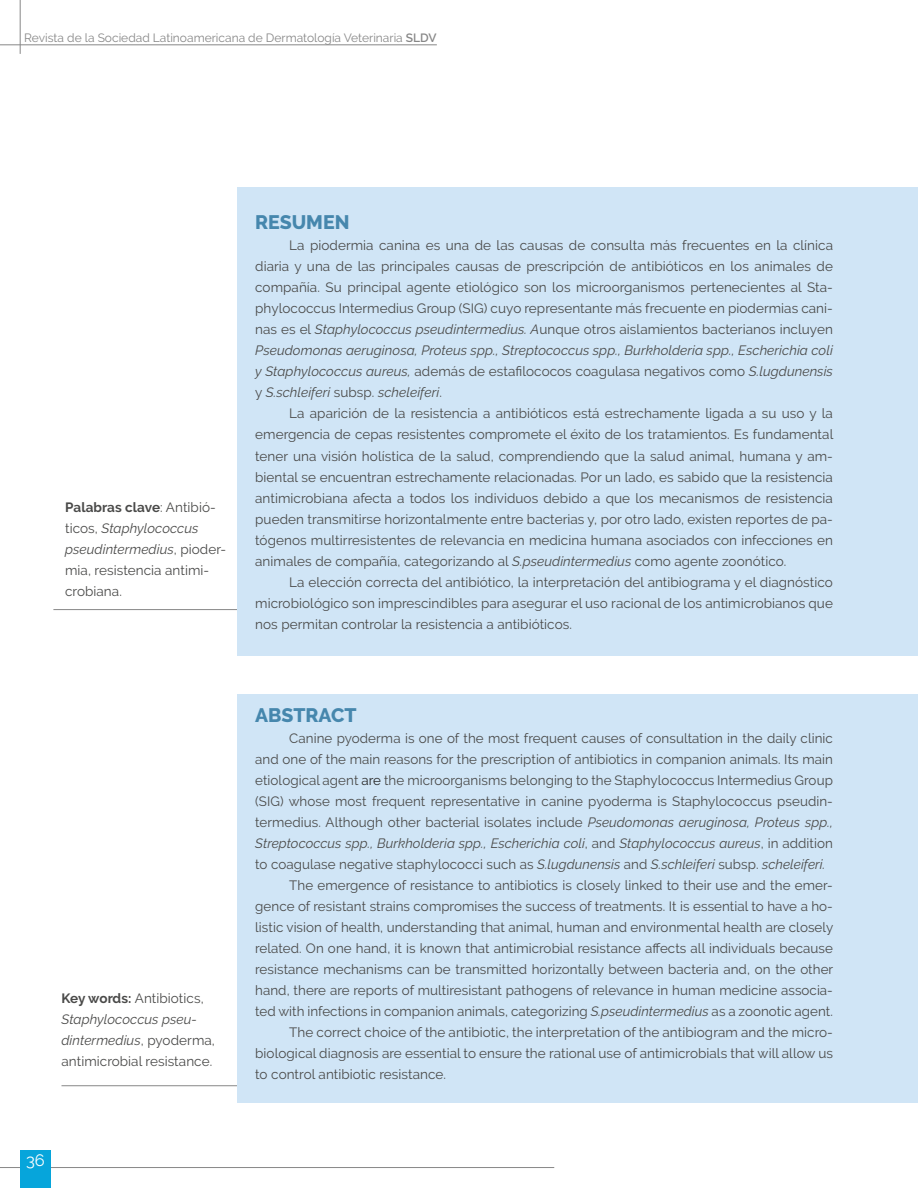
<style>
.page{position:relative;width:918px;height:1188px;background:#fff}
.page>*{position:absolute;margin:0;border:0;box-sizing:border-box;transform-origin:0 0}
.t1{font:800 19.5px "Raleway";color:#4687ad}
.t2{font:16.5px "Raleway";color:#fff}
.t3{font:13.5px/21px "Raleway";letter-spacing:.005em;color:#4a4a49;text-align:justify}
.t4{font:italic 13.5px "Raleway";letter-spacing:.005em;color:#4a4a49}
.t5{font:12px "Raleway";color:#878787}
.s1{font-weight:600}
.s2{font-weight:700}
.s3{font-style:italic}
.s4{color:#262626}
.s5{font-style:normal}
</style>
<div class="page">
<hr style="left:0;top:1167px;width:554px;height:1px;background:#878787">
<div style="left:20px;top:1150px;width:31px;height:38px;background:#06a5db"></div>
<hr style="left:20px;top:0;width:1px;height:54px;background:#878787">
<hr style="left:0;top:45px;width:437px;height:1px;background:#878787">
<hr style="left:53px;top:609px;width:218px;height:1px;background:#878787">
<div style="left:237px;top:187px;width:681px;height:468px;background:#d0e5f6"></div>
<hr style="left:62px;top:1085px;width:217px;height:1px;background:#878787">
<div style="left:237px;top:694px;width:681px;height:409px;background:#d0e5f6"></div>
<p class="t5" style="left:24px;top:31px;width:414px">Revista de la Sociedad Latinoamericana de Dermatología Veterinaria <span class="s1">SLDV</span></p>
<p class="t3" style="left:65px;top:497px;width:163px;text-align:left"><span class="s2">Palabras clave</span>: Antibió&shy;ticos, <span class="s3">Staphylococcus pseudintermedius</span>, pioder&shy;mia, resistencia antimi&shy;crobiana.</p>
<h1 class="t1" style="left:255px;top:212px;width:96px">RESUMEN</h1>
<p class="t3" style="left:255px;top:235px;width:579px;text-indent:34px">La piodermia canina es una de las causas de consulta más frecuentes en la clínica diaria y una de las principales causas de prescripción de antibióticos en los animales de compañía. Su principal agente etiológico son los microorganismos pertenecientes al Sta&shy;phylococcus Intermedius Group (SIG) cuyo representante más frecuente en piodermias cani&shy;nas es el <span class="s3">Staphylococcus pseudintermedius. A</span>unque otros aislamientos bacterianos incluyen <span class="s3">Pseudomonas aeruginosa, Proteus spp., Streptococcus spp., Burkholderia spp., Escherichia coli y Staphylococcus aureus,</span> además de estafilococos coagulasa negativos como <span class="s3">S.lugdunensis </span>y <span class="s3">S.schleiferi</span> subsp. <span class="s3">scheleiferi</span>.</p>
<p class="t3" style="left:255px;top:403px;width:580px;text-indent:34px">La aparición de la resistencia a antibióticos está estrechamente ligada a su uso y la emergencia de cepas resistentes compromete el éxito de los tratamientos. Es fundamental tener una visión holística de la salud, comprendiendo que la salud animal, humana y am&shy;biental se encuentran estrechamente relacionadas. Por un lado, es sabido que la resistencia antimicrobiana afecta a todos los individuos debido a que los mecanismos de resistencia pueden transmitirse horizontalmente entre bacterias y, por otro lado, existen reportes de pa&shy;tógenos multirresistentes de relevancia en medicina humana asociados con infecciones en animales de compañía, categorizando al <span class="s3">S.pseudintermedius</span> como agente zoonótico.</p>
<p class="t3" style="left:255px;top:571px;width:579px;text-indent:34px">La elección correcta del antibiótico, la interpretación del antibiograma y el diagnóstico microbiológico son imprescindibles para asegurar el uso racional de los antimicrobianos que nos permitan controlar la resistencia a antibióticos.</p>
<p class="t3" style="left:62px;top:987px;width:155px;text-align:left"><span class="s2">Key words:</span> Antibiotics,<br><span class="s3">Staphylococcus pseu&shy;dintermedius</span>, pyoderma, antimicrobial resistance.</p>
<p class="t2" style="left:26px;top:1151px;width:20px">36</p>
<h1 class="t1" style="left:255px;top:704px;width:103px">ABSTRACT</h1>
<p class="t3" style="left:289px;top:727px;width:545px">Canine pyoderma is one of the most frequent causes of consultation in the daily clinic</p>
<p class="t3" style="left:255px;top:748px;width:579px">and one of the main reasons for the prescription of antibiotics in companion animals. Its main</p>
<p class="t3" style="left:255px;top:769px;width:579px">etiological agent <span class="s4">are</span> the microorganisms belonging to the Staphylococcus Intermedius Group</p>
<p class="t3" style="left:255px;top:790px;width:579px">(SIG) whose most frequent representative in canine pyoderma is Staphylococcus pseudin-</p>
<p class="t3" style="left:255px;top:811px;width:579px">termedius. Although other bacterial isolates include <span class="s3">Pseudomonas aeruginosa, Proteus spp.,</span></p>
<p class="t4" style="left:255px;top:835px;width:579px">Streptococcus spp., Burkholderia spp., Escherichia coli<span class="s5">, and</span> Staphylococcus aureus<span class="s5">, in addition</span></p>
<p class="t3" style="left:255px;top:853px;width:572px">to coagulase negative staphylococci such as <span class="s3">S.lugdunensis</span> and <span class="s3">S.schleiferi</span> subsp. <span class="s3">scheleiferi.</span></p>
<p class="t3" style="left:289px;top:874px;width:545px">The emergence of resistance to antibiotics is closely linked to their use and the emer-</p>
<p class="t3" style="left:255px;top:895px;width:579px">gence of resistant strains compromises the success of treatments. It is essential to have a ho-</p>
<p class="t3" style="left:255px;top:916px;width:580px">listic vision of health, understanding that animal, human and environmental health are closely</p>
<p class="t3" style="left:255px;top:937px;width:579px">related. On one hand, it is known that antimicrobial resistance affects all individuals because</p>
<p class="t3" style="left:255px;top:958px;width:580px">resistance mechanisms can be transmitted horizontally between bacteria and, on the other</p>
<p class="t3" style="left:255px;top:979px;width:579px">hand, there are reports of multiresistant pathogens of relevance in human medicine associa-</p>
<p class="t3" style="left:255px;top:1000px;width:579px">ted with infections in companion animals, categorizing <span class="s3">S.pseudintermedius</span> as a zoonotic agent.</p>
<p class="t3" style="left:289px;top:1021px;width:545px">The correct choice of the antibiotic, the interpretation of the antibiogram and the micro-</p>
<p class="t3" style="left:255px;top:1042px;width:579px">biological diagnosis are essential to ensure the rational use of antimicrobials that will allow us</p>
<p class="t3" style="left:255px;top:1063px;width:192px">to control antibiotic resistance.</p>
</div>
